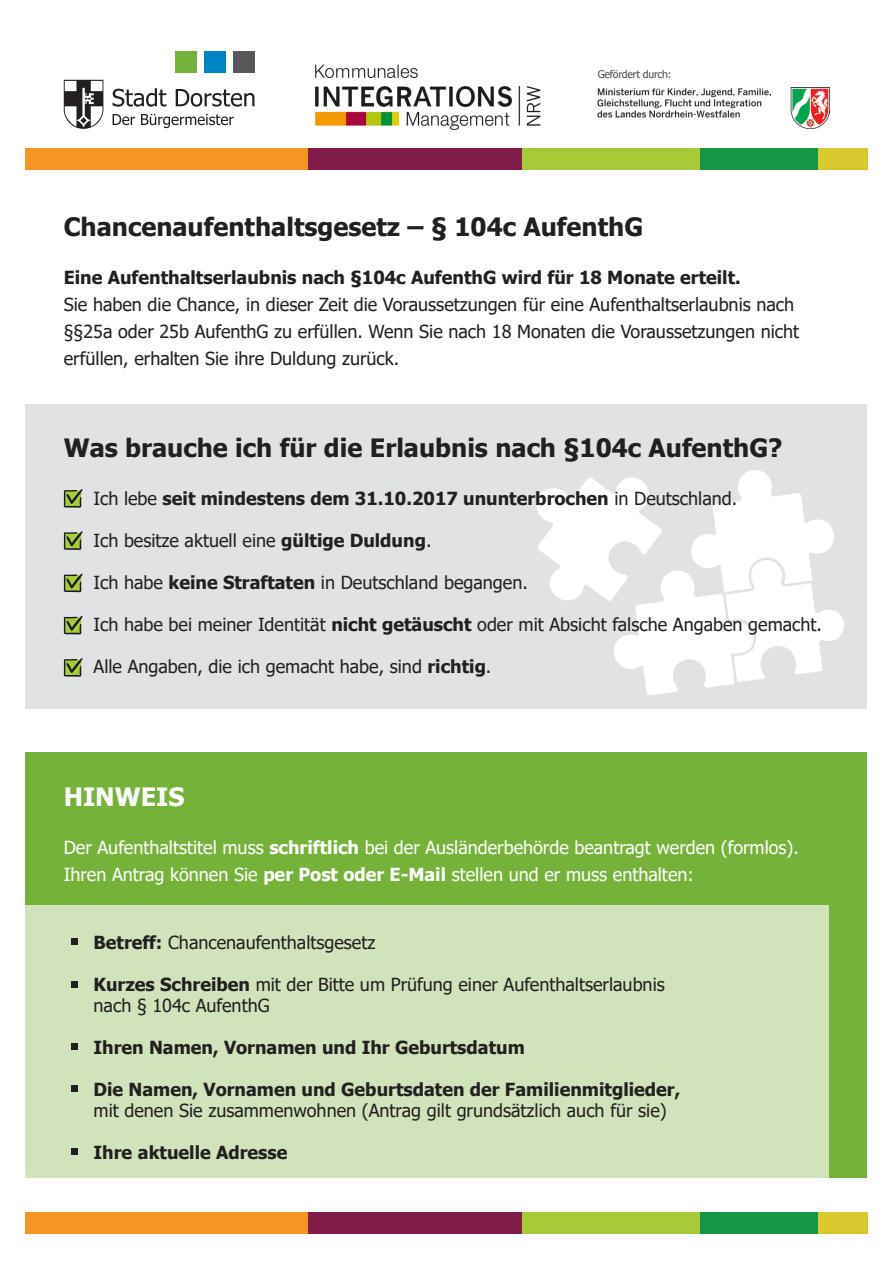
<style>
.page{position:relative;width:893px;height:1263px;background:#fff}
.page>*{position:absolute;margin:0;border:0;box-sizing:border-box;transform-origin:0 0}
.t1{font:700 25.2px "Tahoma";color:#231f20}
.t2{font:700 25.2px "Tahoma";color:#fff}
.t3{font:18px/27px "Tahoma";color:#231f20}
.t4{font:700 18px "Tahoma";color:#231f20}
.t5{font:18px/27px "Tahoma";color:#fff}
.t6{font:10.5px "Tahoma";letter-spacing:-.02em;color:#4b4c4d}
.s1{font-weight:400}
.s2{font-weight:700}
</style>
<div class="page">
<div style="left:26px;top:404px;width:841px;height:304px;background:#e1e2e4"></div>
<div style="left:26px;top:753px;width:841px;height:425px;background:#75b23a"></div>
<div style="left:26px;top:906px;width:803px;height:272px;background:#d1e3bb"></div>
<img style="left:598px;top:88px;width:231px;height:41px">
<svg style="left:113px;top:114px;width:121px;height:14px"></svg>
<svg style="left:64px;top:80px;width:39px;height:49px"></svg>
<svg style="left:113px;top:88px;width:141px;height:19px"></svg>
<div style="left:176px;top:51px;width:21px;height:22px;background:#75b23a"></div>
<div style="left:204px;top:51px;width:22px;height:22px;background:#0084c4"></div>
<div style="left:233px;top:51px;width:21px;height:22px;background:#57585a"></div>
<div style="left:26px;top:148px;width:283px;height:22px;background:#f59523"></div>
<div style="left:309px;top:148px;width:213px;height:22px;background:#811d48"></div>
<div style="left:522px;top:148px;width:178px;height:22px;background:#a8c938"></div>
<div style="left:700px;top:148px;width:118px;height:22px;background:#159647"></div>
<div style="left:818px;top:148px;width:49px;height:22px;background:#d9c92e"></div>
<svg style="left:536px;top:470px;width:308px;height:225px"></svg>
<img style="left:315px;top:64px;width:226px;height:66px">
<svg style="left:63px;top:489px;width:20px;height:19px"></svg>
<svg style="left:63px;top:531px;width:20px;height:19px"></svg>
<svg style="left:63px;top:573px;width:20px;height:19px"></svg>
<svg style="left:63px;top:615px;width:20px;height:19px"></svg>
<div style="left:71px;top:938px;width:7px;height:7px;background:#231f20"></div>
<svg style="left:63px;top:658px;width:20px;height:19px"></svg>
<div style="left:26px;top:1212px;width:283px;height:22px;background:#f59523"></div>
<div style="left:309px;top:1212px;width:213px;height:22px;background:#811d48"></div>
<div style="left:522px;top:1212px;width:178px;height:22px;background:#a8c938"></div>
<div style="left:700px;top:1212px;width:118px;height:22px;background:#159647"></div>
<div style="left:818px;top:1212px;width:49px;height:22px;background:#d9c92e"></div>
<div style="left:71px;top:981px;width:7px;height:6px;background:#231f20"></div>
<div style="left:71px;top:1043px;width:7px;height:7px;background:#231f20"></div>
<div style="left:71px;top:1085px;width:7px;height:7px;background:#231f20"></div>
<div style="left:71px;top:1148px;width:7px;height:7px;background:#231f20"></div>
<p class="t6" style="left:598px;top:67px;width:75px">Gefördert durch:</p>
<h1 class="t1" style="left:64px;top:209px;width:581px">Chancenaufenthaltsgesetz – § 104c AufenthG</h1>
<p class="t4" style="left:64px;top:265px;width:679px">Eine Aufenthaltserlaubnis nach §104c AufenthG wird für 18 Monate erteilt.</p>
<p class="t3" style="left:64px;top:292px;width:737px">Sie haben die Chance, in dieser Zeit die Voraussetzungen für eine Aufenthaltserlaubnis nach §§25a oder 25b AufenthG zu erfüllen. Wenn Sie nach 18 Monaten die Voraussetzungen nicht erfüllen, erhalten Sie ihre Duldung zurück.</p>
<h1 class="t1" style="left:64px;top:430px;width:720px">Was brauche ich für die Erlaubnis nach §104c AufenthG?</h1>
<p class="t4" style="left:94px;top:486px;width:645px"><span class="s1">Ich lebe</span> seit mindestens dem 31.10.2017 ununterbrochen <span class="s1">in Deutschland.</span></p>
<p class="t3" style="left:94px;top:528px;width:339px">Ich besitze aktuell eine <span class="s2">gültige Duldung</span>.</p>
<p class="t3" style="left:94px;top:570px;width:436px">Ich habe <span class="s2">keine Straftaten</span> in Deutschland begangen.</p>
<p class="t3" style="left:94px;top:612px;width:730px">Ich habe bei meiner Identität <span class="s2">nicht getäuscht</span> oder mit Absicht falsche Angaben gemacht.</p>
<p class="t3" style="left:94px;top:654px;width:399px">Alle Angaben, die ich gemacht habe, sind <span class="s2">richtig</span>.</p>
<h1 class="t2" style="left:64px;top:779px;width:122px">HINWEIS</h1>
<p class="t5" style="left:64px;top:835px;width:737px">Der Aufenthaltstitel muss <span class="s2">schriftlich</span> bei der Ausländerbehörde beantragt werden (formlos).<br>Ihren Antrag können Sie <span class="s2">per Post oder E-Mail</span> stellen und er muss enthalten:</p>
<p class="t3" style="left:94px;top:929px;width:283px"><span class="s2">Betreff:</span> Chancenaufenthaltsgesetz</p>
<p class="t3" style="left:94px;top:974px;width:573px;line-height:21px"><span class="s2">Kurzes Schreiben</span> mit der Bitte um Prüfung einer Aufenthaltserlaubnis nach § 104c AufenthG</p>
<p class="t4" style="left:94px;top:1034px;width:433px">Ihren Namen, Vornamen und Ihr Geburtsdatum</p>
<p class="t4" style="left:94px;top:1076px;width:588px">Die Namen, Vornamen und Geburtsdaten der Familienmitglieder,</p>
<p class="t3" style="left:94px;top:1097px;width:575px">mit denen Sie zusammenwohnen (Antrag gilt grundsätzlich auch für sie)</p>
<p class="t4" style="left:94px;top:1139px;width:195px">Ihre aktuelle Adresse</p>
</div>
